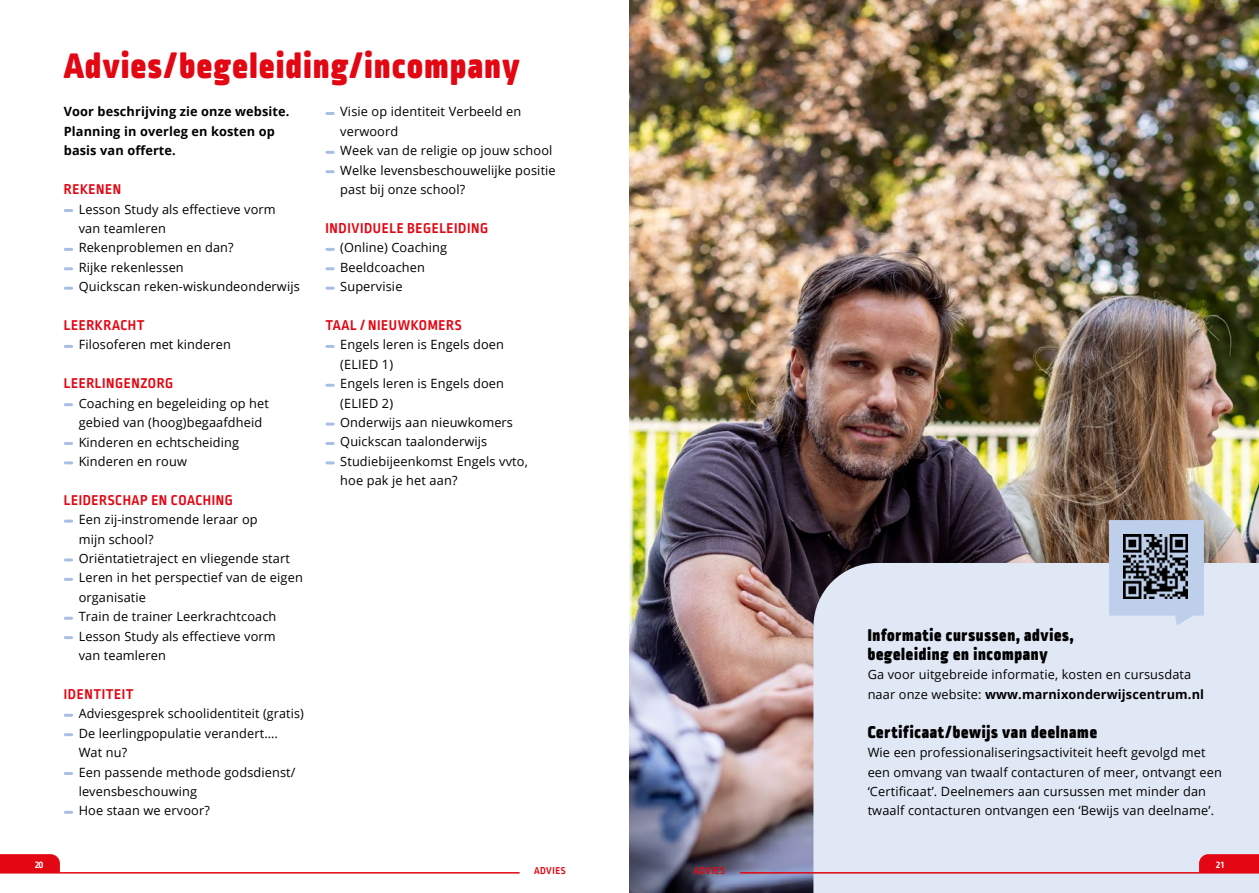
<style>
.page{position:relative;width:1259px;height:893px;background:#fff}
.page>*{position:absolute;margin:0;border:0;box-sizing:border-box;transform-origin:0 0}
.t1{font:900 37.5px "Ropa Soft Pro";letter-spacing:.04em;color:#e30613}
.t2{font:900 18px/19.4px "Ropa Soft Pro";letter-spacing:.04em;color:#000}
.t3{font:700 15px "Ropa Soft Pro";letter-spacing:.04em;color:#e30613}
.t4{font:12.75px/19.4px "Open Sans";letter-spacing:.01em;color:#000}
.t5{font:700 12.75px/19.4px "Open Sans";letter-spacing:.01em;color:#000}
.t6{font:700 10.5px "Ropa Soft Pro";letter-spacing:.05em;color:#e30613}
.t7{font:700 10.5px "Ropa Soft Pro";color:#fff}
.s1{font-weight:700}
</style>
<div class="page">
<img style="left:629px;top:0;width:630px;height:893px">
<svg style="left:65px;top:209px;width:7px;height:3px"></svg>
<svg style="left:65px;top:248px;width:7px;height:3px"></svg>
<svg style="left:65px;top:267px;width:7px;height:3px"></svg>
<svg style="left:65px;top:287px;width:7px;height:3px"></svg>
<svg style="left:65px;top:345px;width:7px;height:3px"></svg>
<svg style="left:65px;top:403px;width:7px;height:3px"></svg>
<svg style="left:65px;top:442px;width:7px;height:3px"></svg>
<svg style="left:65px;top:461px;width:7px;height:3px"></svg>
<svg style="left:65px;top:520px;width:7px;height:3px"></svg>
<svg style="left:65px;top:558px;width:7px;height:3px"></svg>
<svg style="left:65px;top:578px;width:7px;height:3px"></svg>
<svg style="left:65px;top:617px;width:7px;height:3px"></svg>
<svg style="left:65px;top:636px;width:7px;height:3px"></svg>
<svg style="left:65px;top:714px;width:7px;height:3px"></svg>
<svg style="left:65px;top:733px;width:7px;height:3px"></svg>
<svg style="left:65px;top:772px;width:7px;height:3px"></svg>
<svg style="left:65px;top:811px;width:7px;height:3px"></svg>
<div style="left:813px;top:563px;width:446px;height:330px;background:#e1e8f5"></div>
<svg style="left:327px;top:112px;width:6px;height:3px"></svg>
<svg style="left:327px;top:151px;width:6px;height:3px"></svg>
<svg style="left:327px;top:170px;width:6px;height:3px"></svg>
<svg style="left:327px;top:248px;width:6px;height:3px"></svg>
<svg style="left:327px;top:267px;width:6px;height:3px"></svg>
<svg style="left:327px;top:287px;width:6px;height:3px"></svg>
<svg style="left:327px;top:345px;width:6px;height:3px"></svg>
<svg style="left:327px;top:384px;width:6px;height:3px"></svg>
<svg style="left:327px;top:423px;width:6px;height:3px"></svg>
<svg style="left:327px;top:442px;width:6px;height:3px"></svg>
<svg style="left:327px;top:461px;width:6px;height:3px"></svg>
<svg style="left:1109px;top:520px;width:95px;height:106px;background:#c4d3ec"></svg>
<div style="left:1120px;top:531px;width:72px;height:72px;background:linear-gradient(to right,#becfeb,#becfeb)"></div>
<img style="left:1124px;top:534px;width:63px;height:64px">
<svg style="left:1199px;top:854px;width:60px;height:18px"></svg>
<svg style="left:0;top:854px;width:60px;height:18px"></svg>
<hr style="left:740px;top:872px;width:519px;height:2px;background:#e30613">
<hr style="left:0;top:872px;width:519px;height:2px;background:#e30613">
<h1 class="t1" style="left:64px;top:43px;width:457px">Advies/begeleiding/incompany</h1>
<p class="t5" style="left:64px;top:102px;width:227px">Voor beschrijving zie onze website.<br>Planning in overleg en kosten op basis van offerte.</p>
<p class="t3" style="left:64px;top:181px;width:59px">REKENEN</p>
<p class="t4" style="left:79px;top:199px;width:223px">Lesson Study als effectieve vorm van teamleren<br>Rekenproblemen en dan?<br>Rijke rekenlessen<br>Quickscan reken-wiskundeonderwijs</p>
<p class="t3" style="left:64px;top:317px;width:82px">LEERKRACHT</p>
<p class="t4" style="left:79px;top:335px;width:154px">Filosoferen met kinderen</p>
<p class="t3" style="left:64px;top:375px;width:111px">LEERLINGENZORG</p>
<p class="t4" style="left:79px;top:393px;width:192px">Coaching en begeleiding op het gebied van (hoog)begaafdheid<br>Kinderen en echtscheiding<br>Kinderen en rouw</p>
<p class="t3" style="left:64px;top:491px;width:171px">LEIDERSCHAP EN COACHING</p>
<p class="t4" style="left:79px;top:509px;width:226px">Een zij-instromende leraar op<br>mijn school?<br>Oriëntatietraject en vliegende start<br>Leren in het perspectief van de eigen organisatie<br>Train de trainer Leerkrachtcoach<br>Lesson Study als effectieve vorm<br>van teamleren</p>
<p class="t3" style="left:64px;top:685px;width:71px">IDENTITEIT</p>
<p class="t4" style="left:79px;top:704px;width:227px">Adviesgesprek schoolidentiteit (gratis)<br>De leerlingpopulatie verandert….<br>Wat nu?<br>Een passende methode godsdienst/ levensbeschouwing<br>Hoe staan we ervoor?</p>
<p class="t4" style="left:340px;top:102px;width:217px">Visie op identiteit Verbeeld en verwoord<br>Week van de religie op jouw school<br>Welke levensbeschouwelijke positie past bij onze school?</p>
<p class="t3" style="left:325px;top:220px;width:164px">INDIVIDUELE BEGELEIDING</p>
<p class="t4" style="left:340px;top:238px;width:108px">(Online) Coaching<br>Beeldcoachen<br>Supervisie</p>
<p class="t3" style="left:325px;top:317px;width:138px">TAAL / NIEUWKOMERS</p>
<p class="t4" style="left:340px;top:335px;width:189px">Engels leren is Engels doen (ELIED 1)<br>Engels leren is Engels doen (ELIED 2)<br>Onderwijs aan nieuwkomers<br>Quickscan taalonderwijs<br>Studiebijeenkomst Engels vvto, hoe pak je het aan?</p>
<h2 class="t2" style="left:867px;top:626px;width:207px">Informatie cursussen, advies, begeleiding en incompany</h2>
<p class="t4" style="left:867px;top:665px;width:338px">Ga voor uitgebreide informatie, kosten en cursusdata naar onze website: <span class="s1">www.marnixonderwijscentrum.nl</span></p>
<h2 class="t2" style="left:867px;top:723px;width:231px">Certificaat/bewijs van deelname</h2>
<p class="t4" style="left:867px;top:742px;width:356px">Wie een professionaliseringsactiviteit heeft gevolgd met een omvang van twaalf contacturen of meer, ontvangt een ‘Certificaat’. Deelnemers aan cursussen met minder dan twaalf contacturen ontvangen een ‘Bewijs van deelname’.</p>
<p class="t7" style="left:35px;top:858px;width:10px">20</p>
<p class="t7" style="left:1216px;top:858px;width:9px">21</p>
<p class="t6" style="left:534px;top:864px;width:33px">ADVIES</p>
<p class="t6" style="left:693px;top:864px;width:33px">ADVIES</p>
</div>
